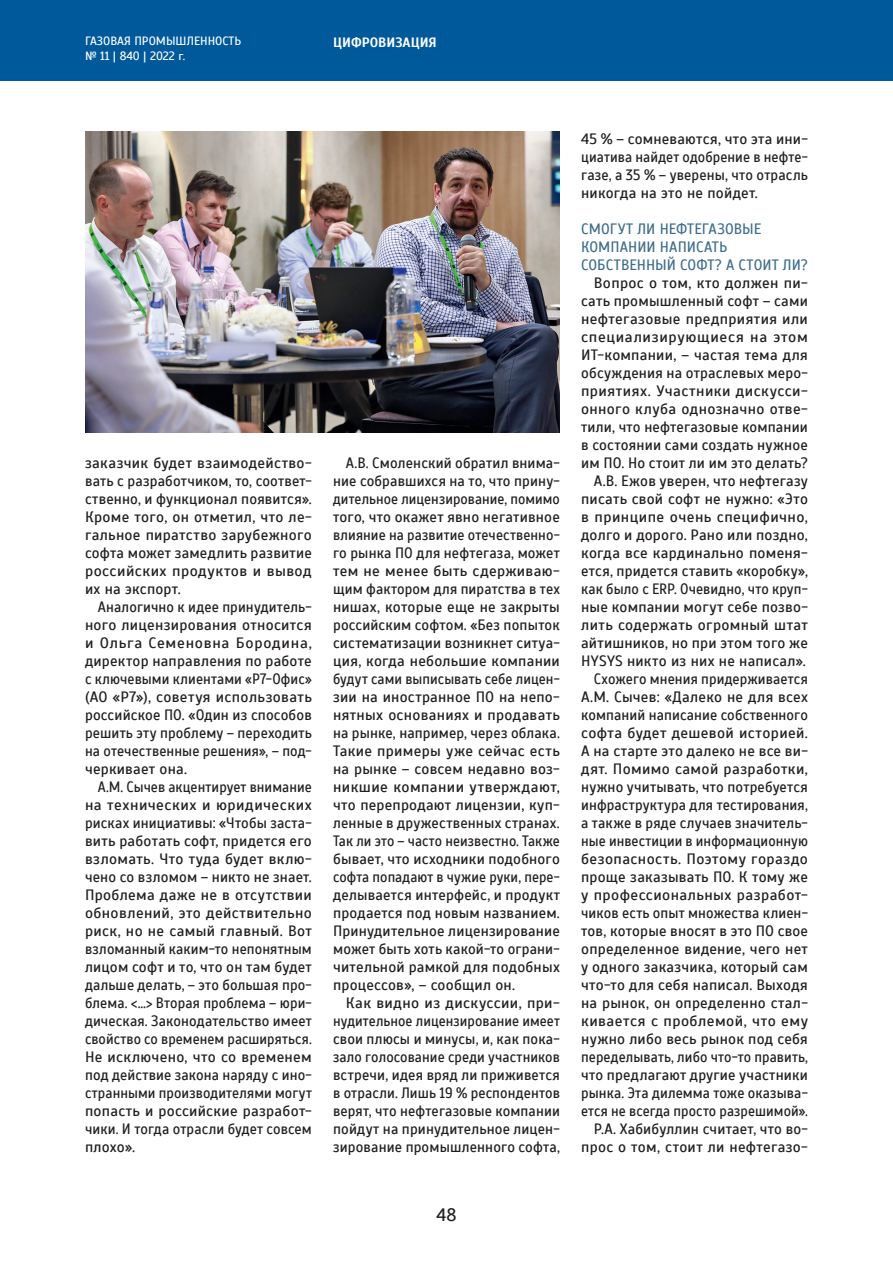
<style>
.page{position:relative;width:893px;height:1263px;background:#fff}
.page>*{position:absolute;margin:0;border:0;box-sizing:border-box;transform-origin:0 0}
.t1{font:18px "Scada";color:#231f20}
.text-main{font:15px/18px "Scada";letter-spacing:.01em;color:#231f20;text-align:justify}
.text-main-2{font:15px/18px "Scada";letter-spacing:.01em;color:#231f20;text-align:justify;scale:.96 1}
.text-main-3{font:15px/18px "Scada";letter-spacing:.01em;color:#231f20;text-align:justify;scale:.94 1}
.text-main-4{font:15px/18px "Scada";letter-spacing:.01em;color:#231f20;text-align:justify;scale:.93 1}
.text-main-5{font:15px/18px "Scada";letter-spacing:.01em;color:#231f20;text-align:justify;scale:.95 1}
.podzag_нов{font:15px/18px "Scada";letter-spacing:.005em;color:#3e6d8b}
.t2{font:700 13.5px "Scada";color:#fff}
.t3{font:12px/14.4px "Scada";color:#fff}
</style>
<div class="page">
<div style="left:0;top:0;width:893px;height:81px;background:#00599b"></div>
<img style="left:85px;top:132px;width:475px;height:300px">
<p class="t3" style="left:85px;top:34px;width:158px">ГАЗОВАЯ ПРОМЫШЛЕННОСТЬ № 11 | 840 | 2022 г.</p>
<p class="t2" style="left:333px;top:34px;width:105px">ЦИФРОВИЗАЦИЯ</p>
<p class="text-main" style="left:85px;top:454px;width:228px">заказчик будет взаимодейство&shy;вать с разработчиком, то, соответ&shy;ственно, и функционал появится».<br>Кроме того, он отметил, что ле&shy;гальное пиратство зарубежного софта может замедлить развитие российских продуктов и вывод их на экспорт.</p>
<p class="text-main-5" style="left:85px;top:598px;width:240px;text-indent:13px">Аналогично к идее принудитель&shy;ного лицензирования относится и Ольга Семеновна Бородина, директор направления по работе с ключевыми клиентами «Р7‑Офис» (АО «Р7»), советуя использовать российское ПО. «Один из способов решить эту проблему – переходить на отечественные решения», – под&shy;черкивает она.</p>
<p class="text-main-4" style="left:85px;top:778px;width:245px;text-indent:13px">А.М. Сычев акцентирует внимание на технических и юридических рисках инициативы: «Чтобы заста&shy;вить работать софт, придется его взломать. Что туда будет вклю&shy;чено со взломом – никто не знает.<br>Проблема даже не в отсутствии обновлений, это действительно риск, но не самый главный. Вот взломанный каким‑то непонятным лицом софт и то, что он там будет дальше делать, – это большая про&shy;блема. &lt;…&gt; Вторая проблема – юри&shy;дическая. Законодательство имеет свойство со временем расширяться.<br>Не исключено, что со временем под действие закона наряду с ино&shy;странными производителями могут попасть и российские разработ&shy;чики. И тогда отрасли будет совсем плохо».</p>
<p class="text-main-2" style="left:333px;top:454px;width:238px;text-indent:13px">А.В. Смоленский обратил внима&shy;ние собравшихся на то, что прину&shy;дительное лицензирование, помимо того, что окажет явно негативное влияние на развитие отечественно&shy;го рынка ПО для нефтегаза, может тем не менее быть сдерживаю&shy;щим фактором для пиратства в тех нишах, которые еще не закрыты российским софтом. «Без попыток систематизации возникнет ситуа&shy;ция, когда небольшие компании будут сами выписывать себе лицен&shy;зии на иностранное ПО на непо&shy;нятных основаниях и продавать на рынке, например, через облака.<br>Такие примеры уже сейчас есть на рынке – совсем недавно воз&shy;никшие компании утверждают, что перепродают лицензии, куп&shy;ленные в дружественных странах.<br>Так ли это – часто неизвестно. Также бывает, что исходники подобного софта попадают в чужие руки, пере&shy;делывается интерфейс, и продукт продается под новым названием.<br>Принудительное лицензирование может быть хоть какой‑то ограни&shy;чительной рамкой для подобных процессов», – сообщил он.</p>
<p class="text-main" style="left:333px;top:994px;width:228px;text-indent:13px">Как видно из дискуссии, при&shy;нудительное лицензирование имеет свои плюсы и минусы, и, как пока&shy;зало голосование среди участников встречи, идея вряд ли приживется в отрасли. Лишь 19 % респондентов верят, что нефтегазовые компании пойдут на принудительное лицен&shy;зирование промышленного софта,</p>
<p class="t1" style="left:436px;top:1204px;width:22px">48</p>
<p class="text-main" style="left:581px;top:130px;width:228px">45 % – сомневаются, что эта ини&shy;циатива найдет одобрение в нефте&shy;газе, а 35 % – уверены, что отрасль никогда на это не пойдет.</p>
<p class="podzag_нов" style="left:581px;top:220px;width:228px">СМОГУТ ЛИ НЕФТЕГАЗОВЫЕ<br>КОМПАНИИ НАПИСАТЬ<br>СОБСТВЕННЫЙ СОФТ? А СТОИТ ЛИ?</p>
<p class="text-main" style="left:581px;top:274px;width:228px;text-indent:13px">Вопрос о том, кто должен пи&shy;сать промышленный софт – сами нефтегазовые предприятия или специализирующиеся на этом ИТ-компании, – частая тема для обсуждения на отраслевых меро&shy;приятиях. Участники дискусси&shy;онного клуба однозначно отве&shy;тили, что нефтегазовые компании в состоянии сами создать нужное им ПО. Но стоит ли им это делать?</p>
<p class="text-main" style="left:581px;top:472px;width:228px;text-indent:13px">А.В. Ежов уверен, что нефтегазу писать свой софт не нужно: «Это в принципе очень специфично, долго и дорого. Рано или поздно, когда все кардинально поменя&shy;ется, придется ставить «коробку», как было с ERP. Очевидно, что круп&shy;ные компании могут себе позво&shy;лить содержать огромный штат айтишников, но при этом того же HYSYS никто из них не написал».</p>
<p class="text-main-3" style="left:581px;top:670px;width:243px;text-indent:13px">Схожего мнения придерживается А.М. Сычев: «Далеко не для всех компаний написание собственного софта будет дешевой историей.<br>А на старте это далеко не все ви&shy;дят. Помимо самой разработки, нужно учитывать, что потребуется инфраструктура для тестирования, а также в ряде случаев значитель&shy;ные инвестиции в информационную безопасность. Поэтому гораздо проще заказывать ПО. К тому же у профессиональных разработ&shy;чиков есть опыт множества клиен&shy;тов, которые вносят в это ПО свое определенное видение, чего нет у одного заказчика, который сам что‑то для себя написал. Выходя на рынок, он определенно стал&shy;кивается с проблемой, что ему нужно либо весь рынок под себя переделывать, либо что‑то править, что предлагают другие участники рынка. Эта дилемма тоже оказыва&shy;ется не всегда просто разрешимой».</p>
<p class="text-main" style="left:581px;top:1120px;width:228px;text-align:right">Р.А. Хабибуллин считает, что во&shy;прос о том, стоит ли нефтегазо-</p>
</div>
